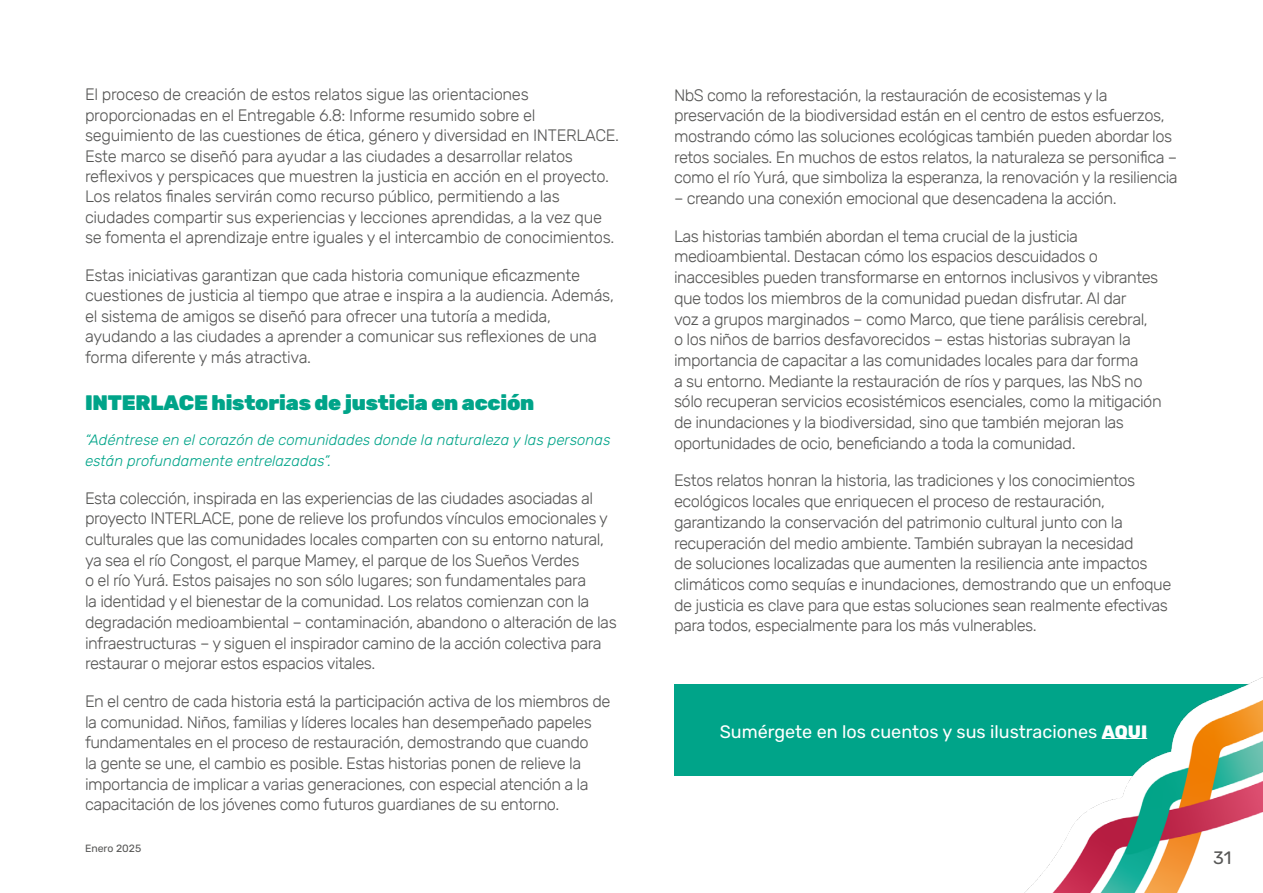
<style>
.page{position:relative;width:1263px;height:893px;background:#fff}
.page>*{position:absolute;margin:0;border:0;box-sizing:border-box;transform-origin:0 0}
.t1{font:900 21px "Rubik";letter-spacing:-.01em;color:#00a489}
.t2{font:18px "Rubik";color:#fff}
.t3{font:18px "Rubik";color:#575756}
.t4{font:300 16.5px/20.7px "Rubik";letter-spacing:-.03em;color:#575756}
.t5{font:italic 300 15px/21px "Rubik";color:#00a489}
.t6{font:10.5px "Rubik";color:#575756}
.s1{font-weight:800}
</style>
<div class="page">
<div style="left:674px;top:685px;width:589px;height:91px;background:#00a489"></div>
<img style="left:961px;top:677px;width:302px;height:216px">
<hr style="left:1102px;top:738px;width:45px;height:1px;background:#fff">
<p class="t4" style="left:85px;top:85px;width:536px">El proceso de creación de estos relatos sigue las orientaciones proporcionadas en el Entregable 6.8: Informe resumido sobre el seguimiento de las cuestiones de ética, género y diversidad en INTERLACE.<br>Este marco se diseñó para ayudar a las ciudades a desarrollar relatos reflexivos y perspicaces que muestren la justicia en acción en el proyecto.<br>Los relatos finales servirán como recurso público, permitiendo a las ciudades compartir sus experiencias y lecciones aprendidas, a la vez que se fomenta el aprendizaje entre iguales y el intercambio de conocimientos.</p>
<p class="t4" style="left:85px;top:265px;width:530px">Estas iniciativas garantizan que cada historia comunique eficazmente cuestiones de justicia al tiempo que atrae e inspira a la audiencia. Además, el sistema de amigos se diseñó para ofrecer una tutoría a medida, ayudando a las ciudades a aprender a comunicar sus reflexiones de una forma diferente y más atractiva.</p>
<p class="t1" style="left:85px;top:390px;width:451px">INTERLACE historias de justicia en acción</p>
<p class="t5" style="left:85px;top:430px;width:527px">“Adéntrese en el corazón de comunidades donde la naturaleza y las personas están profundamente entrelazadas”.</p>
<p class="t4" style="left:85px;top:488px;width:533px">Esta colección, inspirada en las experiencias de las ciudades asociadas al proyecto INTERLACE, pone de relieve los profundos vínculos emocionales y culturales que las comunidades locales comparten con su entorno natural, ya sea el río Congost, el parque Mamey, el parque de los Sueños Verdes<br>o el río Yurá. Estos paisajes no son sólo lugares; son fundamentales para<br>la identidad y el bienestar de la comunidad. Los relatos comienzan con la degradación medioambiental – contaminación, abandono o alteración de las infraestructuras – y siguen el inspirador camino de la acción colectiva para restaurar o mejorar estos espacios vitales.</p>
<p class="t4" style="left:85px;top:691px;width:527px">En el centro de cada historia está la participación activa de los miembros de la comunidad. Niños, familias y líderes locales han desempeñado papeles fundamentales en el proceso de restauración, demostrando que cuando<br>la gente se une, el cambio es posible. Estas historias ponen de relieve la importancia de implicar a varias generaciones, con especial atención a la capacitación de los jóvenes como futuros guardianes de su entorno.</p>
<p class="t6" style="left:85px;top:842px;width:58px">Enero 2025</p>
<p class="t4" style="left:674px;top:85px;width:505px">NbS como la reforestación, la restauración de ecosistemas y la preservación de la biodiversidad están en el centro de estos esfuerzos, mostrando cómo las soluciones ecológicas también pueden abordar los retos sociales. En muchos de estos relatos, la naturaleza se personifica – como el río Yurá, que simboliza la esperanza, la renovación y la resiliencia</p>
<p class="t4" style="left:674px;top:188px;width:444px">– creando una conexión emocional que desencadena la acción.</p>
<p class="t4" style="left:674px;top:226px;width:489px">Las historias también abordan el tema crucial de la justicia medioambiental. Destacan cómo los espacios descuidados o inaccesibles pueden transformarse en entornos inclusivos y vibrantes que todos los miembros de la comunidad puedan disfrutar. Al dar<br>voz a grupos marginados – como Marco, que tiene parálisis cerebral,<br>o los niños de barrios desfavorecidos – estas historias subrayan la importancia de capacitar a las comunidades locales para dar forma<br>a su entorno. Mediante la restauración de ríos y parques, las NbS no sólo recuperan servicios ecosistémicos esenciales, como la mitigación de inundaciones y la biodiversidad, sino que también mejoran las oportunidades de ocio, beneficiando a toda la comunidad.</p>
<p class="t4" style="left:674px;top:471px;width:499px">Estos relatos honran la historia, las tradiciones y los conocimientos ecológicos locales que enriquecen el proceso de restauración, garantizando la conservación del patrimonio cultural junto con la recuperación del medio ambiente. También subrayan la necesidad<br>de soluciones localizadas que aumenten la resiliencia ante impactos climáticos como sequías e inundaciones, demostrando que un enfoque de justicia es clave para que estas soluciones sean realmente efectivas para todos, especialmente para los más vulnerables.</p>
<p class="t2" style="left:720px;top:721px;width:429px">Sumérgete en los cuentos y sus ilustraciones <span class="s1">AQUI</span></p>
<p class="t3" style="left:1213px;top:847px;width:20px">31</p>
</div>
